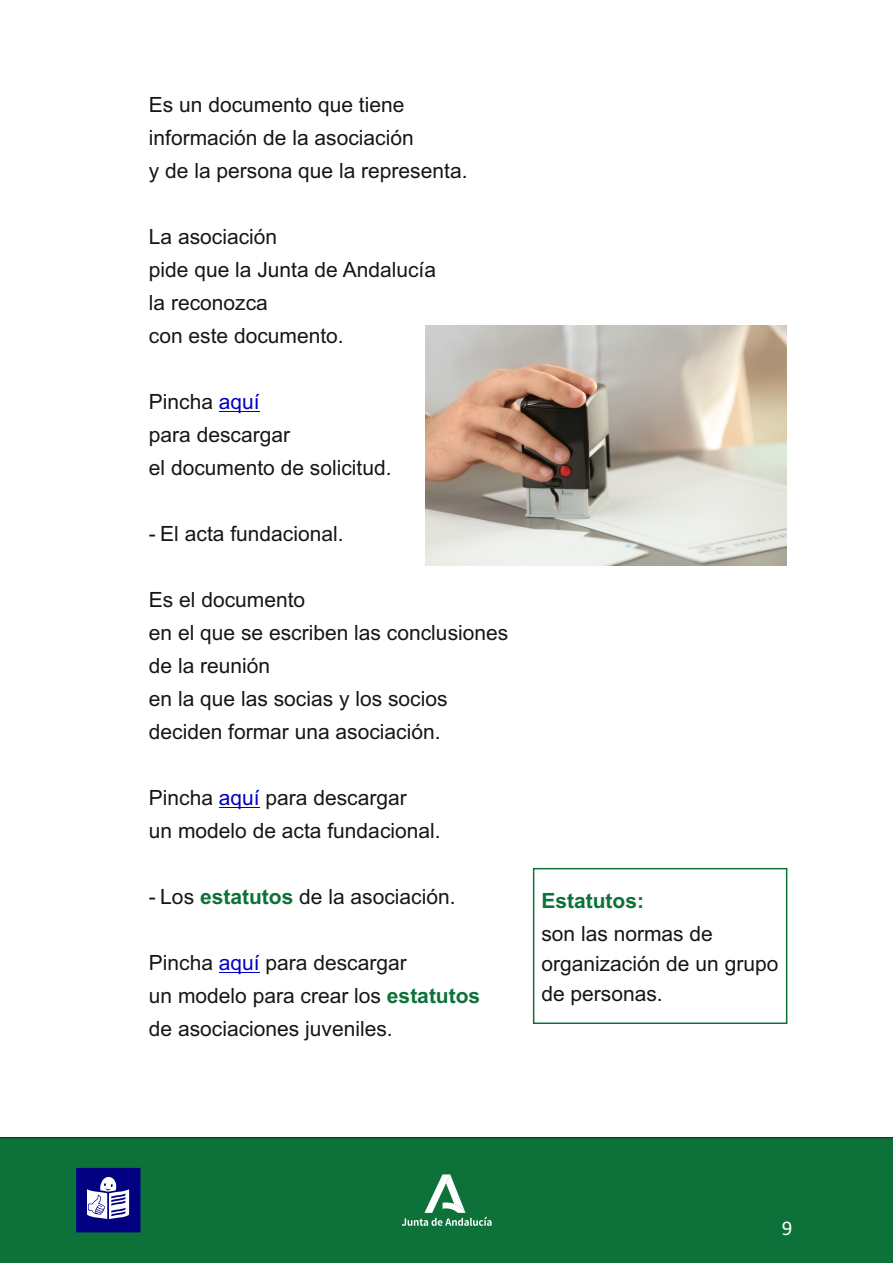
<style>
.page{position:relative;width:893px;height:1263px;background:#fff}
.page>*{position:absolute;margin:0;border:0;box-sizing:border-box;transform-origin:0 0}
.t1{font:21px/33px "Arial";color:#151616}
.t2{font:700 21px "Arial";color:#0d7239}
.t3{font:21px "Calibri";color:#fff}
.s1{color:#0000c4}
.s2{font-weight:700;color:#0d7239}
</style>
<div class="page">
<hr style="left:219px;top:411px;width:41px;height:1px;background:#0000c4">
<hr style="left:219px;top:807px;width:41px;height:1px;background:#0000c4">
<hr style="left:219px;top:972px;width:41px;height:1px;background:#0000c4">
<div style="left:0;top:1137px;width:893px;height:126px;background:#0d7239"></div>
<svg style="left:402px;top:1174px;width:89px;height:52px;background:#3c8d5f"></svg>
<svg style="left:76px;top:1168px;width:65px;height:64px"></svg>
<div style="left:533px;top:868px;width:254px;height:156px;border:2px solid #0d7239"></div>
<img style="left:425px;top:325px;width:362px;height:241px">
<p class="t1" style="left:149px;top:90px;width:320px">Es un documento que tiene información de la asociación<br>y de la persona que la representa.</p>
<p class="t1" style="left:149px;top:222px;width:289px">La asociación<br>pide que la Junta de Andalucía la reconozca<br>con este documento.</p>
<p class="t1" style="left:149px;top:387px;width:244px">Pincha <span class="s1">aquí<br></span>para descargar<br>el documento de solicitud.</p>
<p class="t1" style="left:149px;top:519px;width:196px">- El acta fundacional.</p>
<p class="t1" style="left:149px;top:585px;width:361px">Es el documento<br>en el que se escriben las conclusiones de la reunión<br>en la que las socias y los socios deciden formar una asociación.</p>
<p class="t1" style="left:149px;top:783px;width:293px">Pincha <span class="s1">aquí</span> para descargar<br>un modelo de acta fundacional.</p>
<p class="t1" style="left:149px;top:882px;width:308px">- Los <span class="s2">estatutos</span> de la asociación.</p>
<p class="t1" style="left:149px;top:948px;width:333px">Pincha <span class="s1">aquí</span> para descargar<br>un modelo para crear los <span class="s2">estatutos </span>de asociaciones juveniles.</p>
<p class="t2" style="left:541px;top:892px;width:104px">Estatutos:</p>
<p class="t1" style="left:541px;top:920px;width:238px;line-height:30px">son las normas de organización de un grupo de personas.</p>
<p class="t3" style="left:782px;top:1219px;width:12px">9</p>
</div>
